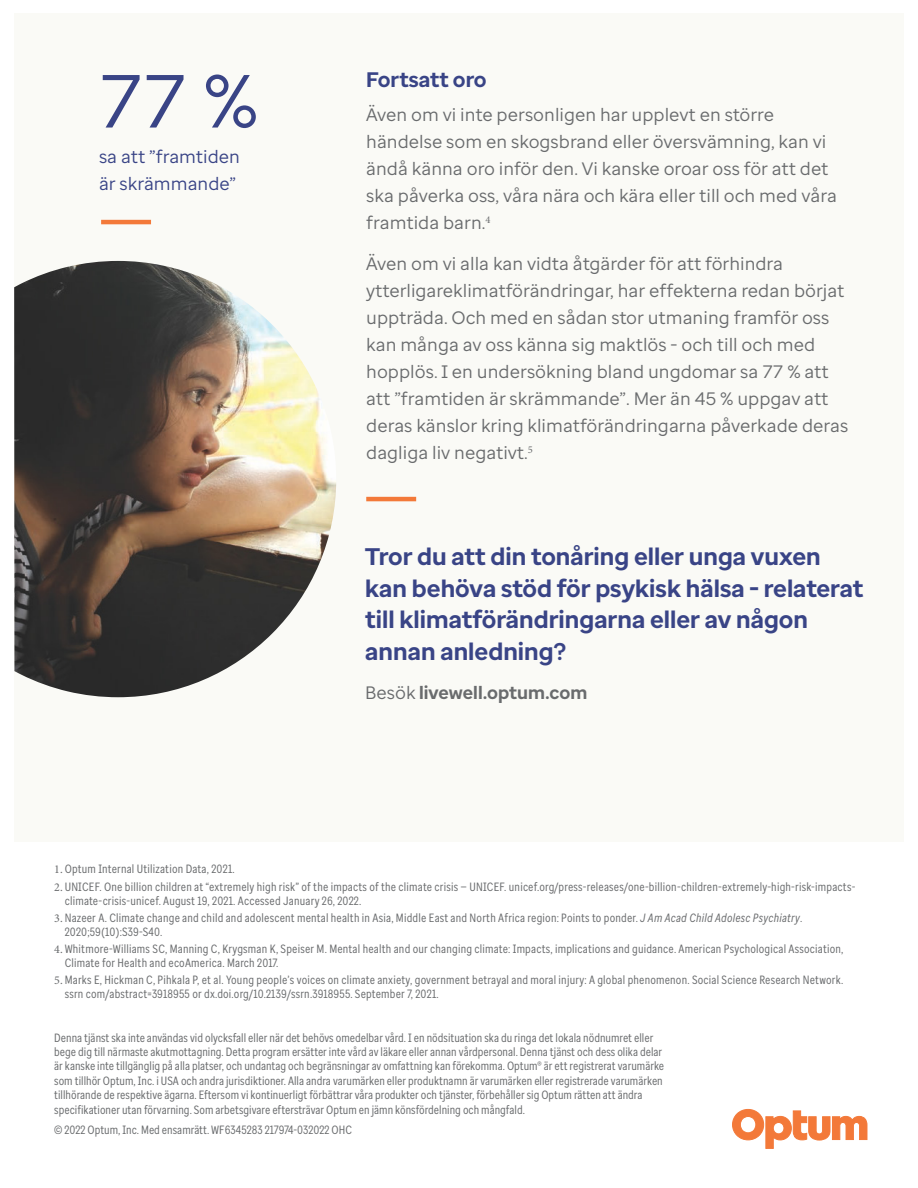
<style>
.page{position:relative;width:918px;height:1188px;background:#fff}
.page>*{position:absolute;margin:0;border:0;box-sizing:border-box;transform-origin:0 0}
.P_-_Paragraph_Style2{font:75px "Optum Sans";color:#394486}
.P_-_Paragraph_Style1{font:700 24px/31.5px "Optum Sans";color:#394486}
.P_-_Paragraph_Style1-2{font:700 21px "Optum Sans";color:#394486}
.P_-_Paragraph_Style2-2{font:18px/27px "Optum Sans";color:#696b6d}
.P_-_Paragraph_Style3{font:18px/27px "Optum Sans";color:#394486}
.P_-_Paragraph_Style1-3{font:700 18px "Optum Sans";color:#696b6d}
.P_-_Alpha-Numeric_Li{font:12px/14.4px "Optum Sans Cond";letter-spacing:.015em;color:#696b6d}
.P_-_Paragraph_Style1-4{font:12px/14.4px "Optum Sans Cond";color:#696b6d}
.s1{font-weight:400}
.s2{font-family:"Minion Pro"}
.s3{font-style:italic}
</style>
<div class="page">
<div style="left:14px;top:13px;width:890px;height:829px;background:#fafaf6"></div>
<img style="left:14px;top:261px;width:322px;height:436px">
<hr style="left:366px;top:497px;width:50px;height:4px;background:#f37939">
<hr style="left:101px;top:220px;width:50px;height:4px;background:#f37939">
<svg style="left:733px;top:1109px;width:134px;height:39px"></svg>
<p class="P_-_Paragraph_Style2" style="left:99px;top:52px;width:161px">77 %</p>
<p class="P_-_Paragraph_Style3" style="left:99px;top:143px;width:143px">sa att ”framtiden är skrämmande”</p>
<p class="P_-_Paragraph_Style1-2" style="left:366px;top:66px;width:122px">Fortsatt oro</p>
<p class="P_-_Paragraph_Style2-2" style="left:366px;top:101px;width:472px">Även om vi inte personligen har upplevt en större händelse som en skogsbrand eller översvämning, kan vi ändå känna oro inför den. Vi kanske oroar oss för att det ska påverka oss, våra nära och kära eller till och med våra framtida barn.<sup>4</sup></p>
<p class="P_-_Paragraph_Style2-2" style="left:366px;top:250px;width:484px">Även om vi alla kan vidta åtgärder för att förhindra ytterligareklimatförändringar, har effekterna redan börjat uppträda. Och med en sådan stor utmaning framför oss kan många av oss känna sig maktlös - och till och med hopplös. I en undersökning bland ungdomar sa 77 % att att ”framtiden är skrämmande”. Mer än 45 % uppgav att deras känslor kring klimatförändringarna påverkade deras dagliga liv negativt.<sup>5</sup></p>
<p class="P_-_Paragraph_Style1" style="left:365px;top:541px;width:500px">Tror du att din tonåring eller unga vuxen kan behöva stöd för psykisk hälsa - relaterat till klimatförändringarna eller av någon annan anledning?</p>
<p class="P_-_Paragraph_Style1-3" style="left:365px;top:681px;width:224px"><span class="s1">Besök</span> livewell.optum.com</p>
<p class="P_-_Alpha-Numeric_Li" style="left:54px;top:862px;width:182px"><span class="s2">1.</span> Optum Internal Utilization Data, 2021.</p>
<p class="P_-_Alpha-Numeric_Li" style="left:65px;top:879px;width:792px;text-indent:-10px"><span class="s2">2.</span> UNICEF. One billion children at “extremely high risk” of the impacts of the climate crisis — UNICEF. unicef.org/press-releases/one-billion-children-extremely-high-risk-impacts&shy;climate-crisis-unicef. August 19, 2021. Accessed January 26, 2022.</p>
<p class="P_-_Alpha-Numeric_Li" style="left:65px;top:910px;width:739px;text-indent:-10px"><span class="s2">3.</span> Nazeer A. Climate change and child and adolescent mental health in Asia, Middle East and North Africa region: Points to ponder. <span class="s3">J Am Acad Child Adolesc Psychiatry</span>.<br>2020;59(10):S39-S40.</p>
<p class="P_-_Alpha-Numeric_Li" style="left:65px;top:941px;width:780px;text-indent:-10px"><span class="s2">4.</span>Whitmore-Williams SC, Manning C, Krygsman K, Speiser M. Mental health and our changing climate: Impacts, implications and guidance. American Psychological Association,<br>Climate for Health and ecoAmerica. March 2017.</p>
<p class="P_-_Alpha-Numeric_Li" style="left:65px;top:972px;width:780px;text-indent:-10px"><span class="s2">5.</span>Marks E, Hickman C, Pihkala P, et al. Young people’s voices on climate anxiety, government betrayal and moral injury: A global phenomenon. Social Science Research Network. ssrn com/abstract=3918955 or dx.doi.org/10.2139/ssrn.3918955. September 7, 2021.</p>
<p class="P_-_Paragraph_Style1-4" style="left:54px;top:1030px;width:612px">Denna tjänst ska inte användas vid olycksfall eller när det behövs omedelbar vård. I en nödsituation ska du ringa det lokala nödnumret eller bege dig till närmaste akutmottagning. Detta program ersätter inte vård av läkare eller annan vårdpersonal. Denna tjänst och dess olika delar är kanske inte tillgänglig på alla platser, och undantag och begränsningar av omfattning kan förekomma. Optum® är ett registrerat varumärke som tillhör Optum, Inc. i USA och andra jurisdiktioner. Alla andra varumärken eller produktnamn är varumärken eller registrerade varumärken tillhörande de respektive ägarna. Eftersom vi kontinuerligt förbättrar våra produkter och tjänster, förbehåller sig Optum rätten att ändra specifikationer utan förvarning. Som arbetsgivare eftersträvar Optum en jämn könsfördelning och mångfald.</p>
<p class="P_-_Paragraph_Style1-4" style="left:54px;top:1123px;width:299px">© 2022 Optum, Inc. Med ensamrätt. WF6345283 217974-032022 OHC</p>
</div>
